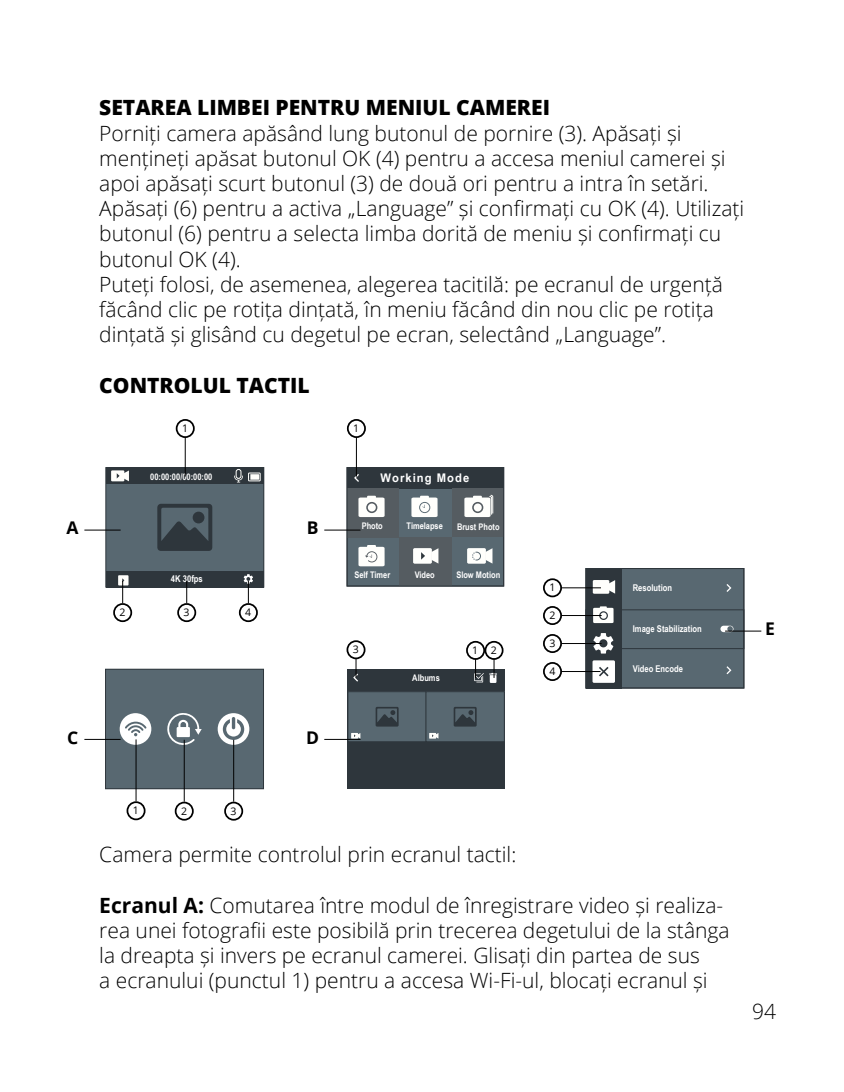
<style>
.page{position:relative;width:844px;height:1092px;background:#fff}
.page>*{position:absolute;margin:0;border:0;box-sizing:border-box;transform-origin:0 0}
.t1{font:300 21px/25.2px "Open Sans";color:#000}
.t2{font:800 21px "Open Sans";color:#000}
.t3{font:700 17.5px "Open Sans";color:#000}
.t4{font:700 11.9px "Arial Narrow";letter-spacing:.075em;color:#fff;scale:1.15 1}
.t5{font:10.5px "Open Sans";color:#000}
.t6{font:700 9.45px "Arial Narrow";color:#fff}
.t7{font:700 9.1px "Arial Narrow";color:#fff}
.s1{font-weight:700}
</style>
<div class="page">
<div style="left:585px;top:568px;width:158px;height:120px;background:#586871"></div>
<div style="left:585px;top:609px;width:159px;height:40px;border:1px solid #2e363c"></div>
<div style="left:585px;top:568px;width:36px;height:42px;background:#2e363c"></div>
<div style="left:585px;top:610px;width:36px;height:39px;background:#2e363c"></div>
<div style="left:585px;top:649px;width:36px;height:39px;background:#2e363c"></div>
<div style="left:592px;top:580px;width:17px;height:13px;background:#fffffc"></div>
<svg style="left:608px;top:580px;width:7px;height:13px"></svg>
<svg style="left:593px;top:633px;width:20px;height:20px"></svg>
<svg style="left:593px;top:606px;width:20px;height:17px"></svg>
<div style="left:592px;top:660px;width:22px;height:22px;background:#fff;border-radius:2px"></div>
<svg style="left:599px;top:667px;width:9px;height:9px"></svg>
<svg style="left:726px;top:584px;width:5px;height:8px"></svg>
<svg style="left:726px;top:666px;width:5px;height:8px"></svg>
<div style="left:720px;top:625px;width:13px;height:7px;background:#fff;border-radius:3px"></div>
<svg style="left:727px;top:626px;width:5px;height:4px"></svg>
<div style="left:585px;top:568px;width:159px;height:120px;border:1px solid #2e363c"></div>
<div style="left:106px;top:467px;width:158px;height:120px;background:#586871"></div>
<div style="left:106px;top:571px;width:158px;height:16px;background:#2e363c"></div>
<div style="left:106px;top:467px;width:158px;height:17px;background:#2e363c"></div>
<div style="left:118px;top:575px;width:10px;height:10px;background:#fffffc"></div>
<div style="left:236px;top:469px;width:5px;height:10px;border:1px solid #fffffc;border-radius:2px"></div>
<div style="left:248px;top:472px;width:12px;height:9px;border:1px solid #fffffc"></div>
<svg style="left:234px;top:474px;width:25px;height:8px"></svg>
<svg style="left:157px;top:503px;width:55px;height:48px"></svg>
<div style="left:193px;top:511px;width:11px;height:12px;background:#2e363c;border-radius:50%"></div>
<div style="left:111px;top:470px;width:13px;height:11px;background:#fffffc"></div>
<svg style="left:117px;top:470px;width:12px;height:11px"></svg>
<div style="left:347px;top:669px;width:158px;height:119px;background:#2e363c"></div>
<div style="left:348px;top:691px;width:78px;height:50px;background:#586871"></div>
<div style="left:347px;top:691px;width:79px;height:51px;border:1px solid #2e363c"></div>
<svg style="left:375px;top:707px;width:23px;height:19px"></svg>
<div style="left:351px;top:732px;width:7px;height:6px;background:#fffffc"></div>
<svg style="left:354px;top:733px;width:6px;height:5px"></svg>
<div style="left:426px;top:691px;width:78px;height:50px;background:#586871"></div>
<div style="left:425px;top:691px;width:79px;height:51px;border:1px solid #2e363c"></div>
<svg style="left:453px;top:707px;width:23px;height:19px"></svg>
<div style="left:429px;top:732px;width:7px;height:6px;background:#fffffc"></div>
<svg style="left:432px;top:733px;width:6px;height:5px"></svg>
<div style="left:347px;top:467px;width:156px;height:119px;background:#586871"></div>
<div style="left:347px;top:467px;width:156px;height:21px;background:#2e363c"></div>
<svg style="left:354px;top:474px;width:5px;height:8px"></svg>
<div style="left:452px;top:488px;width:51px;height:49px;background:#555c61"></div>
<div style="left:399px;top:537px;width:53px;height:48px;background:#555c61"></div>
<div style="left:347px;top:488px;width:52px;height:49px;background:#555c61"></div>
<svg style="left:358px;top:495px;width:26px;height:22px"></svg>
<svg style="left:411px;top:495px;width:26px;height:22px"></svg>
<div style="left:413px;top:548px;width:19px;height:15px;background:#fffffc;border-radius:2px"></div>
<svg style="left:431px;top:548px;width:7px;height:15px"></svg>
<svg style="left:421px;top:552px;width:4px;height:7px"></svg>
<div style="left:467px;top:548px;width:19px;height:15px;background:#fffffc;border-radius:2px"></div>
<svg style="left:472px;top:548px;width:20px;height:15px"></svg>
<svg style="left:358px;top:545px;width:26px;height:21px"></svg>
<svg style="left:464px;top:494px;width:29px;height:23px"></svg>
<div style="left:347px;top:467px;width:157px;height:119px;border:1px solid #2e363c"></div>
<div style="left:105px;top:669px;width:158px;height:119px;background:#586871"></div>
<div style="left:105px;top:669px;width:159px;height:120px;border:1px solid #2e363c"></div>
<svg style="left:167px;top:713px;width:35px;height:36px"></svg>
<div style="left:120px;top:713px;width:31px;height:31px;background:#fff;border-radius:50%"></div>
<div style="left:218px;top:713px;width:31px;height:31px;background:#fff;border-radius:50%"></div>
<svg style="left:125px;top:721px;width:21px;height:15px"></svg>
<svg style="left:223px;top:717px;width:21px;height:22px"></svg>
<div style="left:176px;top:419px;width:19px;height:19px;border:2px solid #000;border-radius:50%"></div>
<div style="left:543px;top:578px;width:19px;height:19px;border:2px solid #000;border-radius:50%"></div>
<div style="left:543px;top:606px;width:19px;height:19px;border:2px solid #000;border-radius:50%"></div>
<div style="left:543px;top:634px;width:19px;height:19px;border:2px solid #000;border-radius:50%"></div>
<div style="left:543px;top:662px;width:19px;height:19px;border:2px solid #000;border-radius:50%"></div>
<div style="left:113px;top:603px;width:19px;height:19px;border:2px solid #000;border-radius:50%"></div>
<div style="left:126px;top:801px;width:19px;height:19px;border:2px solid #000;border-radius:50%"></div>
<div style="left:346px;top:640px;width:19px;height:19px;border:2px solid #000;border-radius:50%"></div>
<div style="left:177px;top:603px;width:19px;height:19px;border:2px solid #000;border-radius:50%"></div>
<div style="left:175px;top:801px;width:19px;height:19px;border:2px solid #000;border-radius:50%"></div>
<div style="left:466px;top:641px;width:19px;height:18px;border:2px solid #000;border-radius:50%"></div>
<div style="left:239px;top:603px;width:19px;height:19px;border:2px solid #000;border-radius:50%"></div>
<div style="left:224px;top:801px;width:19px;height:19px;border:2px solid #000;border-radius:50%"></div>
<div style="left:484px;top:641px;width:19px;height:18px;border:2px solid #000;border-radius:50%"></div>
<div style="left:347px;top:419px;width:19px;height:19px;border:2px solid #000;border-radius:50%"></div>
<hr style="left:184px;top:437px;width:2px;height:39px;background:#000">
<hr style="left:561px;top:587px;width:39px;height:1px;background:#000">
<hr style="left:562px;top:615px;width:39px;height:1px;background:#000">
<hr style="left:562px;top:643px;width:39px;height:1px;background:#000">
<hr style="left:560px;top:671px;width:40px;height:1px;background:#000">
<svg style="left:122px;top:578px;width:2px;height:25px"></svg>
<hr style="left:135px;top:739px;width:2px;height:62px;background:#000">
<svg style="left:353px;top:658px;width:5px;height:23px"></svg>
<svg style="left:186px;top:581px;width:1px;height:22px"></svg>
<hr style="left:184px;top:739px;width:1px;height:62px;background:#000">
<svg style="left:474px;top:658px;width:9px;height:24px"></svg>
<svg style="left:243px;top:574px;width:10px;height:29px"></svg>
<hr style="left:233px;top:739px;width:1px;height:62px;background:#000">
<svg style="left:489px;top:658px;width:8px;height:25px"></svg>
<hr style="left:356px;top:437px;width:1px;height:39px;background:#000">
<hr style="left:84px;top:529px;width:37px;height:1px;background:#000">
<hr style="left:84px;top:738px;width:37px;height:2px;background:#000">
<hr style="left:324px;top:529px;width:36px;height:1px;background:#000">
<hr style="left:324px;top:738px;width:36px;height:2px;background:#000">
<hr style="left:725px;top:630px;width:36px;height:1px;background:#000">
<p class="t3" style="left:67px;top:515px;width:14px">A</p>
<p class="t3" style="left:67px;top:725px;width:13px">C</p>
<p class="t2" style="left:99px;top:92px;width:452px">SETAREA LIMBEI PENTRU MENIUL CAMEREI</p>
<p class="t1" style="left:99px;top:120px;width:646px">Porniți camera apăsând lung butonul de pornire (3). Apăsați și mențineți apăsat butonul OK (4) pentru a accesa meniul camerei și apoi apăsați scurt butonul (3) de două ori pentru a intra în setări.<br>Apăsați (6) pentru a activa „Language” și confirmați cu OK (4). Utilizați butonul (6) pentru a selecta limba dorită de meniu și confirmați cu butonul OK (4).</p>
<p class="t1" style="left:99px;top:271px;width:625px">Puteți folosi, de asemenea, alegerea tacitilă: pe ecranul de urgență făcând clic pe rotița dințată, în meniu făcând din nou clic pe rotița dințată și glisând cu degetul pe ecran, selectând „Language”.</p>
<p class="t2" style="left:99px;top:369px;width:212px">CONTROLUL TACTIL</p>
<p class="t5" style="left:182px;top:421px;width:8px">1</p>
<p class="t7" style="left:150px;top:469px;width:64px">00:00:00/00:00:00</p>
<p class="t5" style="left:119px;top:605px;width:8px">2</p>
<p class="t6" style="left:171px;top:571px;width:33px">4K 30fps</p>
<p class="t5" style="left:183px;top:605px;width:8px">3</p>
<p class="t5" style="left:245px;top:605px;width:8px">4</p>
<p class="t3" style="left:306px;top:515px;width:13px">B</p>
<p class="t3" style="left:306px;top:725px;width:14px">D</p>
<p class="t5" style="left:353px;top:421px;width:8px">1</p>
<p class="t4" style="left:380px;top:469px;width:78px">Working Mode</p>
<p class="t7" style="left:361px;top:519px;width:23px">Photo</p>
<p class="t7" style="left:406px;top:519px;width:38px">Timelapse</p>
<p class="t7" style="left:457px;top:520px;width:44px">Brust Photo</p>
<p class="t7" style="left:354px;top:567px;width:37px">Self Timer</p>
<p class="t7" style="left:414px;top:567px;width:22px">Video</p>
<p class="t7" style="left:456px;top:568px;width:45px">Slow Motion</p>
<p class="t5" style="left:353px;top:642px;width:8px">3</p>
<p class="t7" style="left:412px;top:671px;width:29px">Albums</p>
<p class="t5" style="left:472px;top:643px;width:8px">1</p>
<p class="t5" style="left:491px;top:643px;width:8px">2</p>
<p class="t5" style="left:549px;top:580px;width:8px">1</p>
<p class="t5" style="left:549px;top:608px;width:8px">2</p>
<p class="t5" style="left:549px;top:636px;width:8px">3</p>
<p class="t5" style="left:549px;top:664px;width:8px">4</p>
<p class="t6" style="left:632px;top:580px;width:41px">Resolution</p>
<p class="t6" style="left:632px;top:621px;width:71px">Image Stabilization</p>
<p class="t6" style="left:632px;top:661px;width:52px">Video Encode</p>
<p class="t3" style="left:765px;top:616px;width:11px">E</p>
<p class="t5" style="left:133px;top:803px;width:8px">1</p>
<p class="t5" style="left:181px;top:803px;width:8px">2</p>
<p class="t5" style="left:230px;top:803px;width:8px">3</p>
<p class="t1" style="left:99px;top:841px;width:418px">Camera permite controlul prin ecranul tactil:</p>
<p class="t1" style="left:99px;top:891px;width:631px"><span class="s1">Ecranul A:</span> Comutarea între modul de înregistrare video și realiza&shy;rea unei fotografii este posibilă prin trecerea degetului de la stânga la dreapta și invers pe ecranul camerei. Glisați din partea de sus<br>a ecranului (punctul 1) pentru a accesa Wi-Fi-ul, blocați ecranul și</p>
<p class="t1" style="left:752px;top:997px;width:25px">94</p>
</div>
